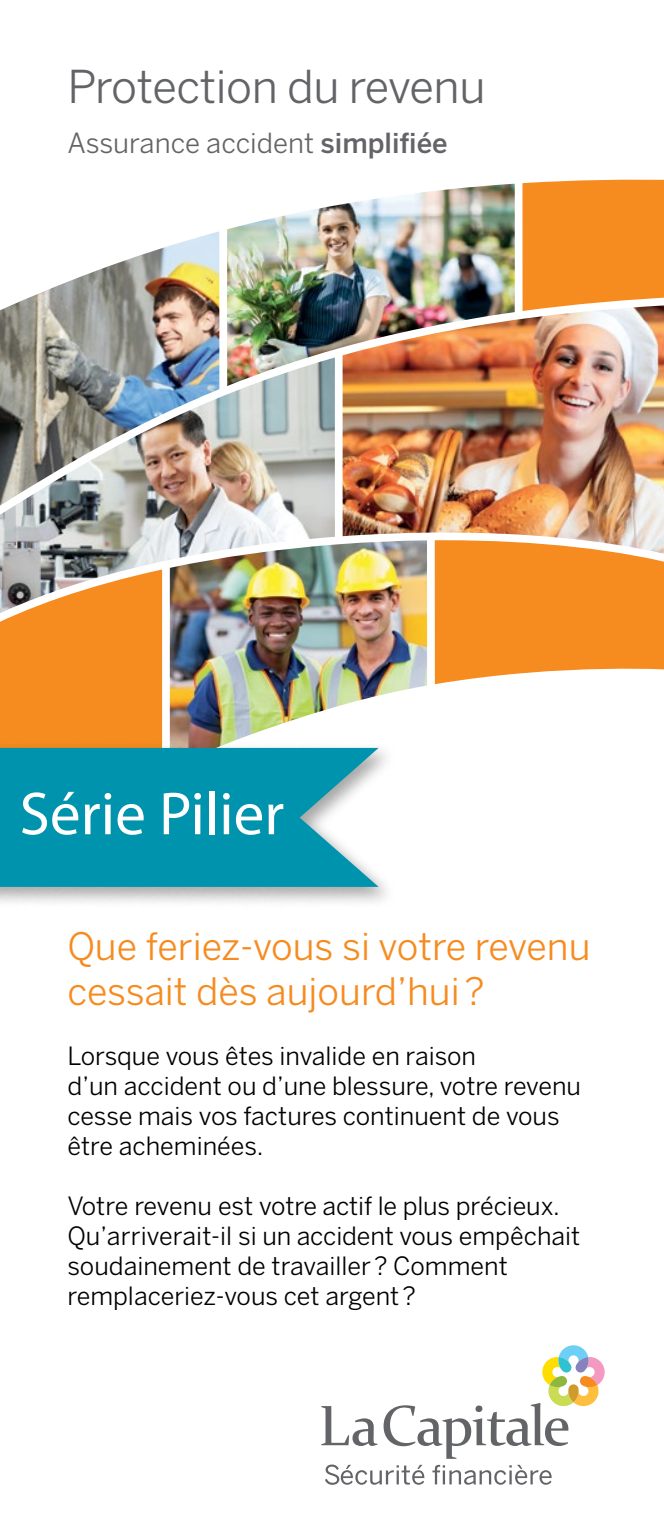
<style>
.page{position:relative;width:664px;height:1530px;background:#fff}
.page>*{position:absolute;margin:0;border:0;box-sizing:border-box;transform-origin:0 0}
.t1{font:61.25px "Myriad Pro";color:#fff}
.t2{font:45px "Benton Sans";letter-spacing:-.01em;color:#636467}
.t3{font:37.5px/45px "Benton Sans";color:#f68b1f}
.t4{font:27.5px "Benton Sans";color:#636467}
.t5{font:25px/30px "Benton Sans";color:#000}
.s1{font-weight:500}
</style>
<div class="page">
<img style="left:342px;top:311px;width:322px;height:243px">
<img style="left:0;top:357px;width:335px;height:256px">
<svg style="left:435px;top:540px;width:229px;height:144px;background:#f69839"></svg>
<img style="left:0;top:231px;width:219px;height:275px">
<img style="left:227px;top:184px;width:288px;height:202px">
<svg style="left:522px;top:179px;width:142px;height:132px;background:#f5922e"></svg>
<img style="left:170px;top:540px;width:257px;height:201px">
<svg style="left:0;top:570px;width:162px;height:171px;background:#ec9033"></svg>
<div style="left:0;top:741px;width:399px;height:167px;background:#000;opacity:.35"></div>
<svg style="left:0;top:748px;width:378px;height:139px;background:#189cb3"></svg>
<svg style="left:321px;top:1406px;width:56px;height:40px"></svg>
<svg style="left:383px;top:1345px;width:222px;height:114px"></svg>
<svg style="left:325px;top:1465px;width:99px;height:20px"></svg>
<svg style="left:432px;top:1465px;width:119px;height:20px"></svg>
<h2 class="t2" style="left:68px;top:60px;width:419px">Protection du revenu</h2>
<p class="t4" style="left:68px;top:127px;width:382px">Assurance accident <span class="s1">simplifiée</span></p>
<h1 class="t1" style="left:20px;top:780px;width:266px">Série Pilier</h1>
<h3 class="t3" style="left:68px;top:923px;width:524px">Que feriez-vous si votre revenu cessait dès aujourd’hui?</h3>
<p class="t5" style="left:68px;top:1040px;width:515px">Lorsque vous êtes invalide en raison<br>d’un accident ou d’une blessure, votre revenu cesse mais vos factures continuent de vous être acheminées.</p>
<p class="t5" style="left:68px;top:1190px;width:514px">Votre revenu est votre actif le plus précieux.<br>Qu’arriverait-il si un accident vous empêchait soudainement de travailler? Comment remplaceriez-vous cet argent?</p>
</div>
